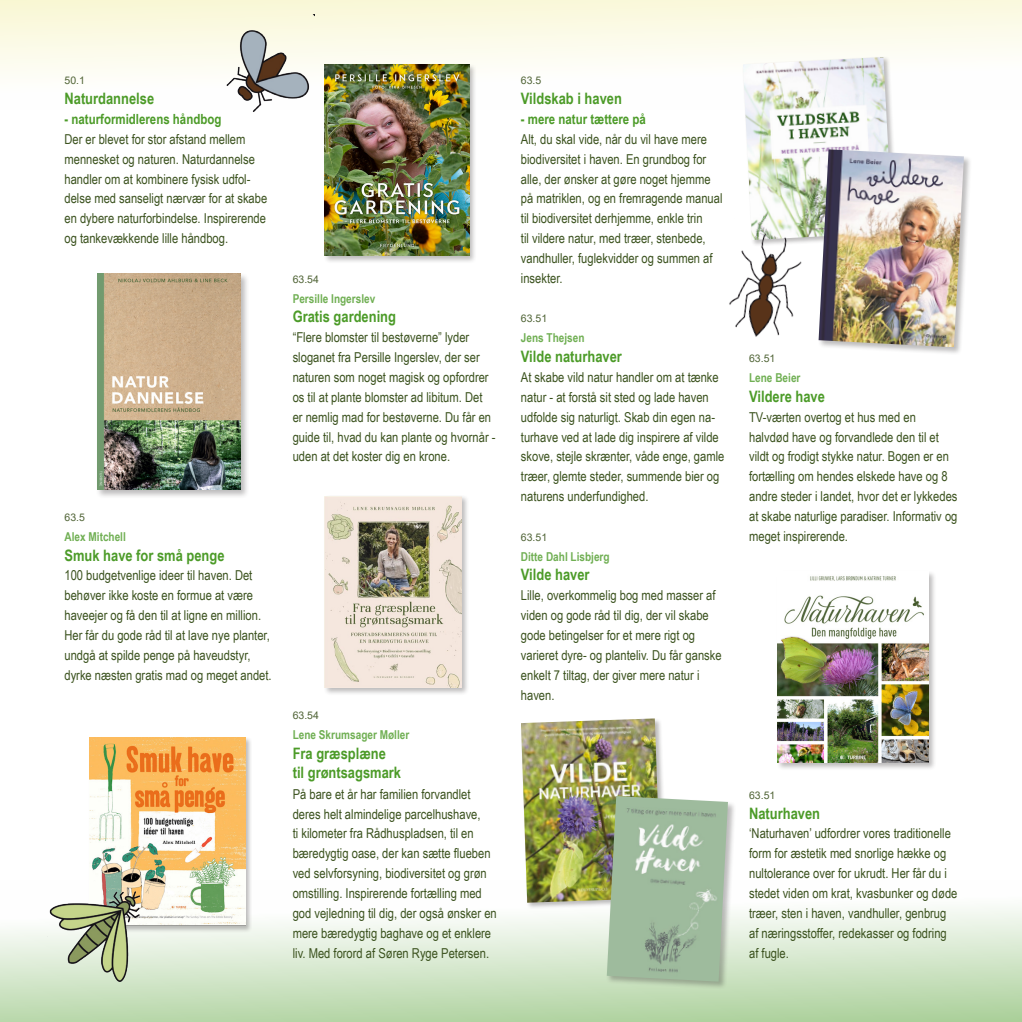
<style>
.page{position:relative;width:1022px;height:1022px;background:#fff}
.page>*{position:absolute;margin:0;border:0;box-sizing:border-box;transform-origin:0 0}
.titel{font:700 15.75px/19.2px "Arial Narrow";color:#4c9b28}
.titel_1{font:700 14px "Arial Narrow";color:#4c9b28}
.brød{font:13.65px/19.8px "Arial Narrow";color:#3b521e}
.forfatter{font:700 12.25px "Arial Narrow";color:#70af53}
.dk5{font:10.5px "Arial";color:#4f6335}
</style>
<div class="page">
<div style="left:0;top:880px;width:1022px;height:142px;background:linear-gradient(to bottom,#fff,#b4d5a5)"></div>
<div style="left:0;top:0;width:1022px;height:110px;background:linear-gradient(to bottom,#faf8da,#fff)"></div>
<div style="left:96px;top:272px;width:153px;height:226px;background:#231f20;opacity:.3"></div>
<img style="left:97px;top:274px;width:143px;height:215px">
<div style="left:323px;top:495px;width:146px;height:200px;background:#231f20;opacity:.3"></div>
<img style="left:325px;top:496px;width:136px;height:191px">
<div style="left:323px;top:63px;width:154px;height:201px;background:#231f20;opacity:.3"></div>
<img style="left:325px;top:64px;width:144px;height:192px">
<div style="left:742px;top:56px;width:158px;height:191px;background:#fefefe"></div>
<img style="left:743px;top:57px;width:150px;height:161px">
<div style="left:89px;top:736px;width:164px;height:196px;background:#231f20;opacity:.3"></div>
<img style="left:89px;top:737px;width:156px;height:188px">
<div style="left:520px;top:718px;width:148px;height:191px;background:#231f20;opacity:.3"></div>
<img style="left:521px;top:718px;width:140px;height:185px">
<div style="left:606px;top:795px;width:130px;height:195px;background:#231f20;opacity:.3"></div>
<img style="left:607px;top:796px;width:121px;height:186px">
<div style="left:817px;top:148px;width:155px;height:207px;background:#231f20;opacity:.3"></div>
<img style="left:819px;top:149px;width:145px;height:198px">
<div style="left:777px;top:570px;width:160px;height:201px;background:#231f20;opacity:.3"></div>
<img style="left:778px;top:572px;width:151px;height:191px">
<img style="left:48px;top:888px;width:99px;height:99px">
<img style="left:216px;top:15px;width:98px;height:97px">
<img style="left:729px;top:218px;width:91px;height:137px">
<h2 class="dk5" style="left:64px;top:73px;width:22px">50.1</h2>
<h2 class="titel" style="left:64px;top:88px;width:91px">Naturdannelse</h2>
<h2 class="titel_1" style="left:64px;top:108px;width:158px">- naturformidlerens håndbog</h2>
<p class="brød" style="left:64px;top:129px;width:204px">Der er blevet for stor afstand mellem mennesket og naturen. Naturdannelse handler om at kombinere fysisk udfol&shy;delse med sanseligt nærvær for at skabe en dybere naturforbindelse. Inspirerende og tankevækkende lille håndbog.</p>
<h2 class="dk5" style="left:64px;top:510px;width:22px">63.5</h2>
<h2 class="forfatter" style="left:64px;top:527px;width:63px">Alex Mitchell</h2>
<h2 class="titel" style="left:64px;top:545px;width:162px">Smuk have for små penge</h2>
<p class="brød" style="left:64px;top:565px;width:209px">100 budgetvenlige ideer til haven. Det behøver ikke koste en formue at være haveejer og få den til at ligne en million.<br>Her får du gode råd til at lave nye planter, undgå at spilde penge på haveudstyr, dyrke næsten gratis mad og meget andet.</p>
<h2 class="dk5" style="left:293px;top:272px;width:28px">63.54</h2>
<h2 class="forfatter" style="left:293px;top:289px;width:84px">Persille Ingerslev</h2>
<h2 class="titel" style="left:293px;top:307px;width:105px">Gratis gardening</h2>
<p class="brød" style="left:293px;top:327px;width:204px">“Flere blomster til bestøverne” lyder sloganet fra Persille Ingerslev, der ser naturen som noget magisk og opfordrer os til at plante blomster ad libitum. Det er nemlig mad for bestøverne. Du får en guide til, hvad du kan plante og hvornår - uden at det koster dig en krone.</p>
<h2 class="dk5" style="left:293px;top:708px;width:28px">63.54</h2>
<h2 class="forfatter" style="left:293px;top:726px;width:118px">Lene Skrumsager Møller</h2>
<h2 class="titel" style="left:293px;top:743px;width:110px">Fra græsplæne til grøntsagsmark</h2>
<p class="brød" style="left:293px;top:783px;width:206px">På bare et år har familien forvandlet deres helt almindelige parcelhushave,<br>ti kilometer fra Rådhuspladsen, til en bæredygtig oase, der kan sætte flueben ved selvforsyning, biodiversitet og grøn omstilling. Inspirerende fortælling med god vejledning til dig, der også ønsker en mere bæredygtig baghave og et enklere liv. Med forord af Søren Ryge Petersen.</p>
<h2 class="dk5" style="left:521px;top:73px;width:22px">63.5</h2>
<h2 class="titel" style="left:521px;top:88px;width:102px">Vildskab i haven</h2>
<h2 class="titel_1" style="left:521px;top:108px;width:127px">- mere natur tættere på</h2>
<p class="brød" style="left:521px;top:129px;width:203px">Alt, du skal vide, når du vil have mere biodiversitet i haven. En grundbog for alle, der ønsker at gøre noget hjemme på matriklen, og en fremragende manual til biodiversitet derhjemme, enkle trin<br>til vildere natur, med træer, stenbede, vandhuller, fuglekvidder og summen af insekter.</p>
<h2 class="dk5" style="left:521px;top:312px;width:28px">63.51</h2>
<h2 class="forfatter" style="left:521px;top:329px;width:65px">Jens Thejsen</h2>
<h2 class="titel" style="left:521px;top:346px;width:102px">Vilde naturhaver</h2>
<p class="brød" style="left:521px;top:367px;width:205px">At skabe vild natur handler om at tænke natur - at forstå sit sted og lade haven udfolde sig naturligt. Skab din egen na&shy;turhave ved at lade dig inspirere af vilde skove, stejle skrænter, våde enge, gamle træer, glemte steder, summende bier og naturens underfundighed.</p>
<h2 class="dk5" style="left:521px;top:530px;width:28px">63.51</h2>
<h2 class="forfatter" style="left:521px;top:547px;width:90px">Ditte Dahl Lisbjerg</h2>
<h2 class="titel" style="left:521px;top:564px;width:70px">Vilde haver</h2>
<p class="brød" style="left:521px;top:585px;width:202px">Lille, overkommelig bog med masser af viden og gode råd til dig, der vil skabe gode betingelser for et mere rigt og varieret dyre- og planteliv. Du får ganske enkelt 7 tiltag, der giver mere natur i haven.</p>
<h2 class="dk5" style="left:749px;top:351px;width:28px">63.51</h2>
<h2 class="forfatter" style="left:749px;top:368px;width:53px">Lene Beier</h2>
<h2 class="titel" style="left:749px;top:386px;width:77px">Vildere have</h2>
<p class="brød" style="left:749px;top:406px;width:210px">TV-værten overtog et hus med en halvdød have og forvandlede den til et vildt og frodigt stykke natur. Bogen er en fortælling om hendes elskede have og 8 andre steder i landet, hvor det er lykkedes at skabe naturlige paradiser. Informativ og meget inspirerende.</p>
<h2 class="dk5" style="left:749px;top:788px;width:28px">63.51</h2>
<h2 class="titel" style="left:749px;top:803px;width:73px">Naturhaven</h2>
<p class="brød" style="left:749px;top:823px;width:210px">‘Naturhaven’ udfordrer vores traditionelle form for æstetik med snorlige hække og nultolerance over for ukrudt. Her får du i stedet viden om krat, kvasbunker og døde træer, sten i haven, vandhuller, genbrug af næringsstoffer, redekasser og fodring af fugle.</p>
</div>
